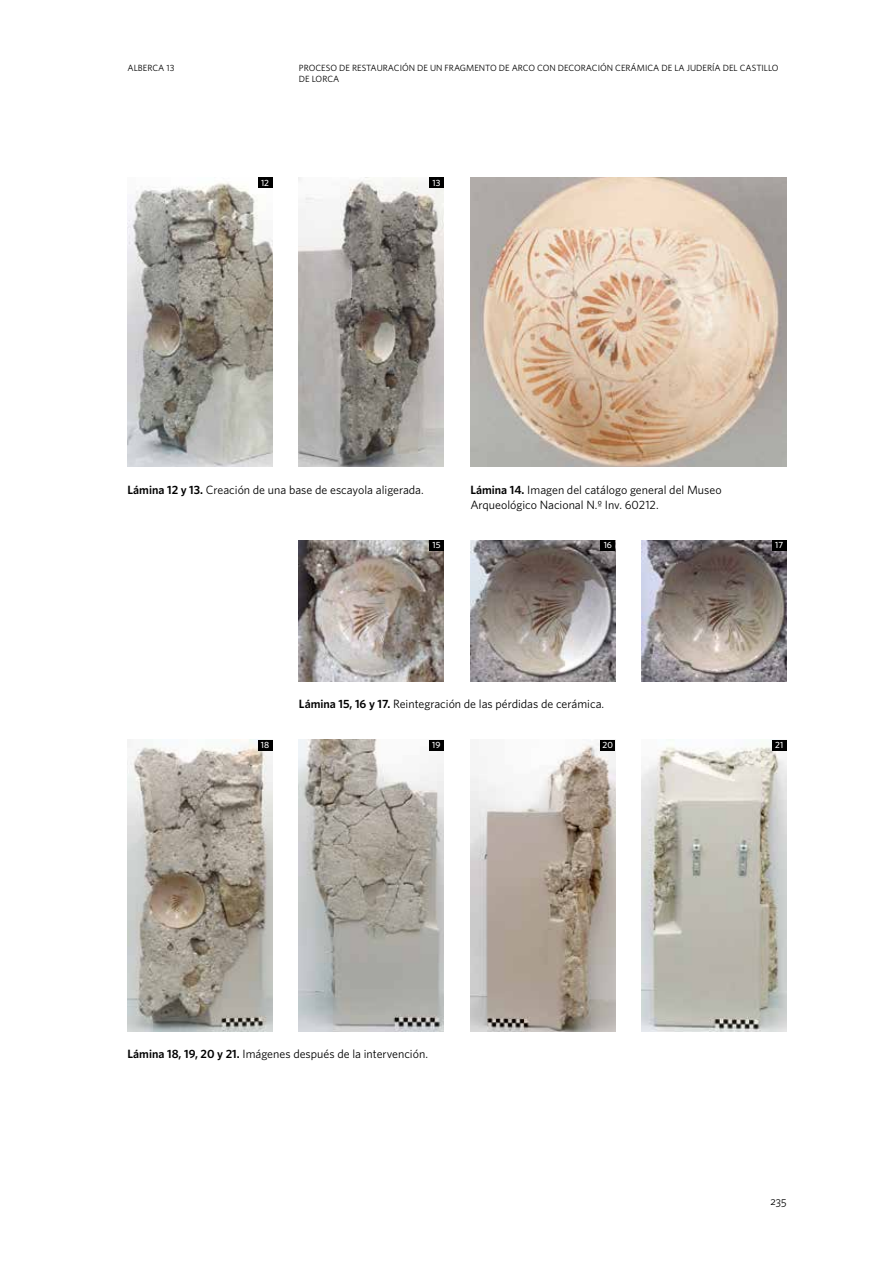
<style>
.page{position:relative;width:893px;height:1263px;background:#fff}
.page>*{position:absolute;margin:0;border:0;box-sizing:border-box;transform-origin:0 0}
.t1{font:12px/15px "Whitney HTF";color:#000}
.t2{font:11.25px "Whitney HTF Book SC";color:#000}
.t3{font:9px/10.8px "Whitney HTF";color:#000}
.t4{font:500 9px "Whitney HTF";color:#fff}
.s1{font-weight:600}
</style>
<div class="page">
<img style="left:128px;top:182px;width:144px;height:285px">
<img style="left:299px;top:177px;width:145px;height:290px">
<img style="left:470px;top:177px;width:317px;height:290px">
<img style="left:128px;top:740px;width:144px;height:291px">
<img style="left:299px;top:740px;width:145px;height:291px">
<img style="left:470px;top:743px;width:145px;height:288px">
<img style="left:642px;top:743px;width:145px;height:288px">
<img style="left:299px;top:540px;width:145px;height:141px">
<img style="left:470px;top:540px;width:145px;height:141px">
<img style="left:642px;top:540px;width:145px;height:141px">
<div style="left:258px;top:177px;width:14px;height:11px;background:#000"></div>
<div style="left:429px;top:177px;width:15px;height:11px;background:#000"></div>
<div style="left:429px;top:540px;width:15px;height:11px;background:#000"></div>
<div style="left:258px;top:740px;width:14px;height:10px;background:#000"></div>
<div style="left:429px;top:740px;width:15px;height:10px;background:#000"></div>
<div style="left:600px;top:740px;width:15px;height:10px;background:#000"></div>
<div style="left:772px;top:740px;width:15px;height:10px;background:#000"></div>
<div style="left:600px;top:540px;width:15px;height:11px;background:#000"></div>
<div style="left:772px;top:540px;width:15px;height:11px;background:#000"></div>
<p class="t3" style="left:128px;top:62px;width:48px">ALBERCA 13</p>
<p class="t3" style="left:299px;top:62px;width:481px">PROCESO DE RESTAURACIÓN DE UN FRAGMENTO DE ARCO CON DECORACIÓN CERÁMICA DE LA JUDERÍA DEL CASTILLO<br>DE LORCA</p>
<p class="t4" style="left:261px;top:177px;width:10px">12</p>
<p class="t4" style="left:432px;top:177px;width:9px">13</p>
<p class="t1" style="left:128px;top:482px;width:298px"><span class="s1">Lámina 12 y 13.</span> Creación de una base de escayola aligerada.</p>
<p class="t4" style="left:432px;top:540px;width:9px">15</p>
<p class="t1" style="left:470px;top:482px;width:253px"><span class="s1">Lámina 14.</span> Imagen del catálogo general del Museo<br>Arqueológico Nacional N.º Inv. 60212.</p>
<p class="t4" style="left:604px;top:540px;width:10px">16</p>
<p class="t4" style="left:775px;top:540px;width:9px">17</p>
<p class="t1" style="left:299px;top:696px;width:307px"><span class="s1">Lámina 15, 16 y 17.</span> Reintegración de las pérdidas de cerámica.</p>
<p class="t4" style="left:261px;top:740px;width:10px">18</p>
<p class="t4" style="left:432px;top:740px;width:10px">19</p>
<p class="t4" style="left:603px;top:740px;width:12px">20</p>
<p class="t4" style="left:775px;top:740px;width:10px">21</p>
<p class="t1" style="left:128px;top:1046px;width:302px"><span class="s1">Lámina 18, 19, 20 y 21.</span> Imágenes después de la intervención.</p>
<p class="t2" style="left:771px;top:1194px;width:18px">235</p>
</div>
